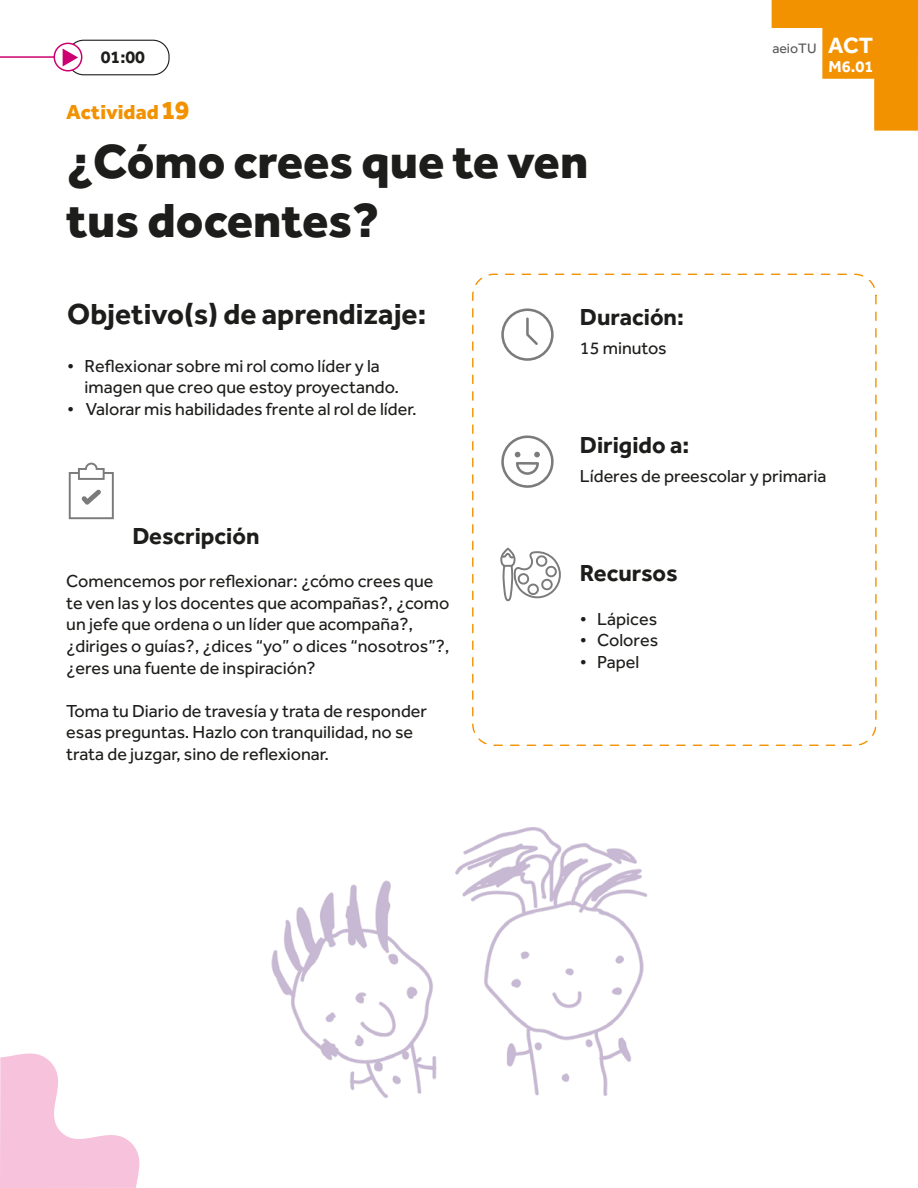
<style>
.page{position:relative;width:918px;height:1188px;background:#fff}
.page>*{position:absolute;margin:0;border:0;box-sizing:border-box;transform-origin:0 0}
.t1{font:800 49.5px/59.4px "Effra";color:#1d1d1b}
.t2{font:700 30px "Effra";color:#1d1d1b}
.t3{font:700 24px "Effra";color:#1d1d1b}
.t4{font:800 21px "Effra";color:#f39200}
.t5{font:18px/21.6px "Effra";color:#1d1d1b}
.t6{font:700 18px "Effra";color:#1d1d1b}
.t7{font:700 16.5px "Effra";color:#fff}
.t8{font:14.1px "Effra";color:#585857}
.s1{font-size:27px}
.s2{font-weight:700;font-size:22.8px;color:#fff}
</style>
<div class="page">
<svg style="left:0;top:1053px;width:140px;height:135px"></svg>
<svg style="left:772px;top:0;width:146px;height:131px"></svg>
<svg style="left:501px;top:308px;width:53px;height:53px"></svg>
<svg style="left:500px;top:547px;width:61px;height:55px"></svg>
<svg style="left:501px;top:435px;width:53px;height:53px"></svg>
<svg style="left:68px;top:462px;width:46px;height:58px"></svg>
<img style="left:271px;top:827px;width:377px;height:271px">
<div style="left:67px;top:40px;width:103px;height:35px;border:1px solid #1d1d1b;border-radius:16px"></div>
<hr style="left:0;top:56px;width:55px;height:2px;background:#cc0070">
<svg style="left:54px;top:43px;width:28px;height:28px"></svg>
<div style="left:54px;top:43px;width:28px;height:29px;border:2px solid #cc0070;border-radius:50%"></div>
<svg style="left:63px;top:49px;width:15px;height:17px"></svg>
<p class="t6" style="left:101px;top:46px;width:46px">01:00</p>
<p class="t4" style="left:66px;top:98px;width:125px">Actividad <span class="s1">19</span></p>
<h1 class="t1" style="left:66px;top:130px;width:524px">¿Cómo crees que te ven tus docentes?</h1>
<h2 class="t2" style="left:67px;top:296px;width:360px">Objetivo(s) de aprendizaje:</h2>
<p class="t5" style="left:85px;top:355px;width:316px;text-indent:-17px">• Reflexionar sobre mi rol como líder y la imagen que creo que estoy proyectando.</p>
<p class="t5" style="left:67px;top:398px;width:351px">• Valorar mis habilidades frente al rol de líder.</p>
<h3 class="t3" style="left:580px;top:302px;width:106px">Duración:</h3>
<p class="t5" style="left:580px;top:337px;width:88px">15 minutos</p>
<p class="t8" style="left:772px;top:40px;width:102px">aeioTU <span class="s2">ACT</span></p>
<p class="t7" style="left:829px;top:56px;width:46px">M6.01</p>
<h3 class="t3" style="left:132px;top:521px;width:129px">Descripción</h3>
<p class="t5" style="left:66px;top:570px;width:385px">Comencemos por reflexionar: ¿cómo crees que te ven las y los docentes que acompañas?, ¿como un jefe que ordena o un líder que acompaña?, ¿diriges o guías?, ¿dices “yo” o dices “nosotros”?, ¿eres una fuente de inspiración?</p>
<p class="t5" style="left:66px;top:700px;width:362px">Toma tu Diario de travesía y trata de responder esas preguntas. Hazlo con tranquilidad, no se trata de juzgar, sino de reflexionar.</p>
<h3 class="t3" style="left:580px;top:431px;width:111px">Dirigido a:</h3>
<p class="t5" style="left:580px;top:465px;width:248px">Líderes de preescolar y primaria</p>
<h3 class="t3" style="left:580px;top:558px;width:99px">Recursos</h3>
<p class="t5" style="left:580px;top:608px;width:79px">• Lápices</p>
<p class="t5" style="left:580px;top:629px;width:80px">• Colores</p>
<p class="t5" style="left:580px;top:651px;width:61px">• Papel</p>
</div>
